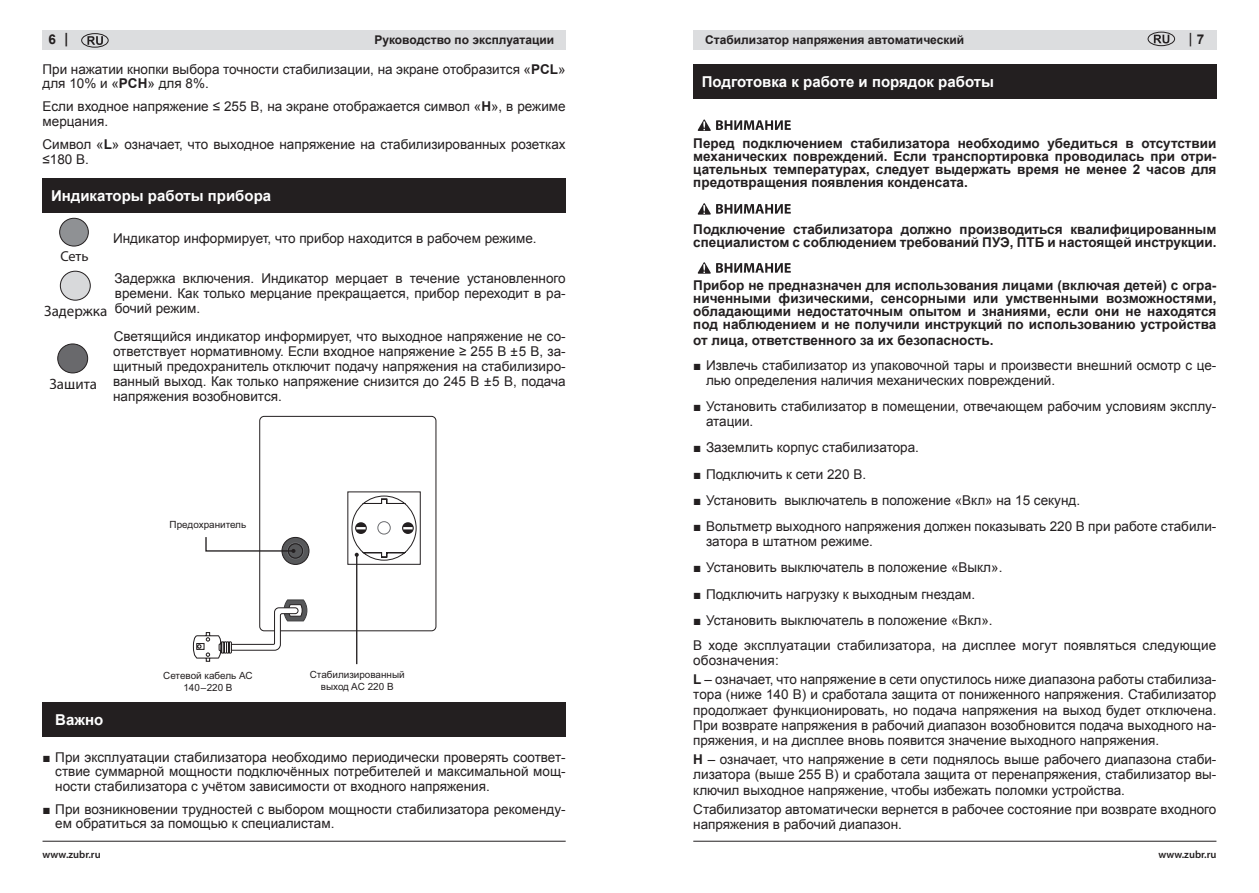
<style>
.page{position:relative;width:1259px;height:893px;background:#fff}
.page>*{position:absolute;margin:0;border:0;box-sizing:border-box;transform-origin:0 0}
.PosleSpis{font:700 15px "Arial";color:#fff}
.t1{font:15px "Myriad Pro";color:#231f20}
.t2{font:14.4px "Myriad Pro";color:#231f20}
.PosleSpis-2{font:13.5px/15.1px "Arial";color:#231f20}
.PosleSpis-3{font:700 13.5px/12.9px "Arial";color:#231f20;text-align:justify}
.t3{font:600 13.5px "Myriad Pro";color:#231f20}
.t4{font:700 12px "Arial";color:#231f20}
.t5{font:600 10.5px "Myriad Pro";color:#231f20}
.t6{font:9.9px/11.9px "Arial";color:#231f20;text-align:center}
.s1{font-family:"Myriad Pro"}
.s2{font-family:"Arial";font-weight:700}
.s3{font-weight:700}
.s4{font-family:"Times New Roman"}
</style>
<div class="page">
<div style="left:693px;top:30px;width:523px;height:20px;background:#dcdddf"></div>
<div style="left:43px;top:30px;width:523px;height:20px;background:#dcdddf"></div>
<hr style="left:693px;top:841px;width:523px;height:1px;background:#231f20">
<hr style="left:43px;top:841px;width:523px;height:1px;background:#231f20">
<svg style="left:1153px;top:35px;width:16px;height:8px"></svg>
<div style="left:1147px;top:32px;width:28px;height:14px;border:1px solid #231f20;border-radius:50%"></div>
<svg style="left:87px;top:36px;width:16px;height:9px"></svg>
<div style="left:81px;top:33px;width:27px;height:15px;border:1px solid #231f20;border-radius:50%"></div>
<div style="left:43px;top:178px;width:523px;height:34px;background:#231f20"></div>
<div style="left:60px;top:218px;width:28px;height:28px;background:#8f9194;border-radius:50%"></div>
<div style="left:59px;top:218px;width:30px;height:28px;border:1px solid #231f20;border-radius:50%"></div>
<div style="left:60px;top:271px;width:30px;height:29px;background:#d8d9db;border-radius:50%"></div>
<div style="left:60px;top:271px;width:31px;height:30px;border:1px solid #231f20;border-radius:50%"></div>
<div style="left:58px;top:344px;width:30px;height:29px;background:#69696c;border-radius:50%"></div>
<div style="left:57px;top:344px;width:31px;height:29px;border:1px solid #231f20;border-radius:50%"></div>
<hr style="left:356px;top:555px;width:1px;height:109px;background:#231f20">
<svg style="left:192px;top:416px;width:244px;height:246px"></svg>
<div style="left:43px;top:702px;width:523px;height:34px;background:#231f20"></div>
<div style="left:693px;top:65px;width:523px;height:34px;background:#231f20"></div>
<svg style="left:697px;top:119px;width:94px;height:12px"></svg>
<svg style="left:697px;top:203px;width:94px;height:12px"></svg>
<svg style="left:697px;top:262px;width:94px;height:12px"></svg>
<p class="PosleSpis-3" style="left:48px;top:33px;width:21px">6 <span class="s1">|</span></p>
<p class="t3" style="left:1189px;top:30px;width:17px">| <span class="s2">7</span></p>
<p class="PosleSpis-2" style="left:43px;top:62px;width:524px;line-height:14.5px">При нажатии кнопки выбора точности стабилизации, на экране отобразится «<span class="s3">PCL</span>» для 10% и «<span class="s3">PCH</span>» для 8%.</p>
<p class="PosleSpis-2" style="left:43px;top:99px;width:525px;line-height:14.5px">Если входное напряжение ≤ 255 В, на экране отображается символ «<span class="s3">Н</span>», в режиме мерцания.</p>
<p class="PosleSpis-2" style="left:43px;top:137px;width:524px">Символ «<span class="s3">L</span>» означает, что выходное напряжение на стабилизированных розетках ≤180 В.</p>
<p class="PosleSpis" style="left:51px;top:186px;width:222px">Индикаторы работы прибора</p>
<p class="t4" style="left:374px;top:32px;width:181px">Руководство по эксплуатации</p>
<p class="t4" style="left:705px;top:32px;width:260px">Стабилизатор напряжения автоматический</p>
<p class="PosleSpis" style="left:702px;top:72px;width:294px">Подготовка к работе и порядок работы</p>
<p class="PosleSpis-3" style="left:693px;top:138px;width:525px">Перед подключением стабилизатора необходимо убедиться в отсутствии механических повреждений. Если транспортировка проводилась при отри&shy;цательных температурах, следует выдержать время не менее 2 часов для предотвращения появления конденсата.</p>
<p class="PosleSpis-3" style="left:693px;top:223px;width:524px">Подключение стабилизатора должно производиться квалифицированным специалистом с соблюдением требований ПУЭ, ПТБ и настоящей инструкции.</p>
<p class="PosleSpis-3" style="left:693px;top:279px;width:524px">Прибор не предназначен для использования лицами (включая детей) с огра&shy;ниченными физическими, сенсорными или умственными возможностями, обладающими недостаточным опытом и знаниями, если они не находятся под наблюдением и не получили инструкций по использованию устройства</p>
<p class="PosleSpis-3" style="left:693px;top:334px;width:302px">от лица, ответственного за их безопасность.</p>
<p class="PosleSpis-2" style="left:706px;top:357px;width:512px;text-indent:-13px"><span class="s4">■</span> Извлечь стабилизатор из упаковочной тары и произвести внешний осмотр с це&shy;лью определения наличия механических повреждений.</p>
<p class="PosleSpis-2" style="left:706px;top:399px;width:512px;text-indent:-13px"><span class="s4">■</span> Установить стабилизатор в помещении, отвечающем рабочим условиям эксплу&shy;атации.</p>
<p class="PosleSpis-2" style="left:693px;top:440px;width:227px"><span class="s4">■</span> Заземлить корпус стабилизатора.</p>
<p class="PosleSpis-2" style="left:693px;top:466px;width:174px"><span class="s4">■</span> Подключить к сети 220 В.</p>
<p class="PosleSpis-2" style="left:693px;top:493px;width:388px"><span class="s4">■</span> Установить выключатель в положение «Вкл» на 15 секунд.</p>
<p class="PosleSpis-2" style="left:706px;top:519px;width:512px;text-indent:-13px"><span class="s4">■</span> Вольтметр выходного напряжения должен показывать 220 В при работе стабили&shy;затора в штатном режиме.</p>
<p class="PosleSpis-2" style="left:693px;top:560px;width:311px"><span class="s4">■</span> Установить выключатель в положение «Выкл».</p>
<p class="PosleSpis-2" style="left:693px;top:586px;width:283px"><span class="s4">■</span> Подключить нагрузку к выходным гнездам.</p>
<p class="PosleSpis-2" style="left:693px;top:613px;width:301px"><span class="s4">■</span> Установить выключатель в положение «Вкл».</p>
<p class="PosleSpis-2" style="left:693px;top:637px;width:524px">В ходе эксплуатации стабилизатора, на дисплее могут появляться следующие обозначения:</p>
<p class="PosleSpis-2" style="left:693px;top:672px;width:524px;text-align:justify"><span class="s3">L</span> – означает, что напряжение в сети опустилось ниже диапазона работы стабилиза&shy;тора (ниже 140 В) и сработала защита от пониженного напряжения. Стабилизатор продолжает функционировать, но подача напряжения на выход будет отключена.<br>При возврате напряжения в рабочий диапазон возобновится подача выходного на&shy;пряжения, и на дисплее вновь появится значение выходного напряжения.</p>
<p class="PosleSpis-2" style="left:693px;top:752px;width:524px;text-align:justify"><span class="s3">H</span> – означает, что напряжение в сети поднялось выше рабочего диапазона стаби&shy;лизатора (выше 255 В) и сработала защита от перенапряжения, стабилизатор вы&shy;ключил выходное напряжение, чтобы избежать поломки устройства.</p>
<p class="PosleSpis-2" style="left:693px;top:802px;width:524px">Стабилизатор автоматически вернется в рабочее состояние при возврате входного напряжения в рабочий диапазон.</p>
<p class="PosleSpis-2" style="left:113px;top:230px;width:425px">Индикатор информирует, что прибор находится в рабочем режиме.</p>
<p class="t2" style="left:60px;top:247px;width:30px">Сеть</p>
<p class="PosleSpis-2" style="left:114px;top:271px;width:453px;text-align:justify">Задержка включения. Индикатор мерцает в течение установленного времени. Как только мерцание прекращается, прибор переходит в ра&shy;бочий режим.</p>
<p class="t1" style="left:44px;top:301px;width:65px">Задержка</p>
<p class="PosleSpis-2" style="left:113px;top:329px;width:454px;text-align:justify">Светящийся индикатор информирует, что выходное напряжение не со&shy;ответствует нормативному. Если входное напряжение ≥ 255 В ±5 В, за&shy;щитный предохранитель отключит подачу напряжения на стабилизиро&shy;ванный выход. Как только напряжение снизится до 245 В ±5 В, подача напряжения возобновится.</p>
<p class="t1" style="left:50px;top:374px;width:49px">Защита</p>
<p class="t6" style="left:170px;top:519px;width:78px">Предохранитель</p>
<p class="t6" style="left:310px;top:669px;width:96px">Стабилизированный выход AC 220 В</p>
<p class="t6" style="left:163px;top:669px;width:91px">Сетевой кабель АС<br>140–220 В</p>
<p class="PosleSpis" style="left:55px;top:709px;width:50px">Важно</p>
<p class="PosleSpis-2" style="left:55px;top:750px;width:512px;line-height:14.5px;text-align:justify;text-indent:-13px"><span class="s4">■</span> При эксплуатации стабилизатора необходимо периодически проверять соответ&shy;ствие суммарной мощности подключённых потребителей и максимальной мощ&shy;ности стабилизатора с учётом зависимости от входного напряжения.</p>
<p class="PosleSpis-2" style="left:55px;top:802px;width:512px;line-height:14.5px;text-indent:-13px"><span class="s4">■</span> При возникновении трудностей с выбором мощности стабилизатора рекоменду&shy;ем обратиться за помощью к специалистам.</p>
<p class="t5" style="left:43px;top:847px;width:60px">www.zubr.ru</p>
<p class="t5" style="left:1158px;top:847px;width:60px">www.zubr.ru</p>
</div>
